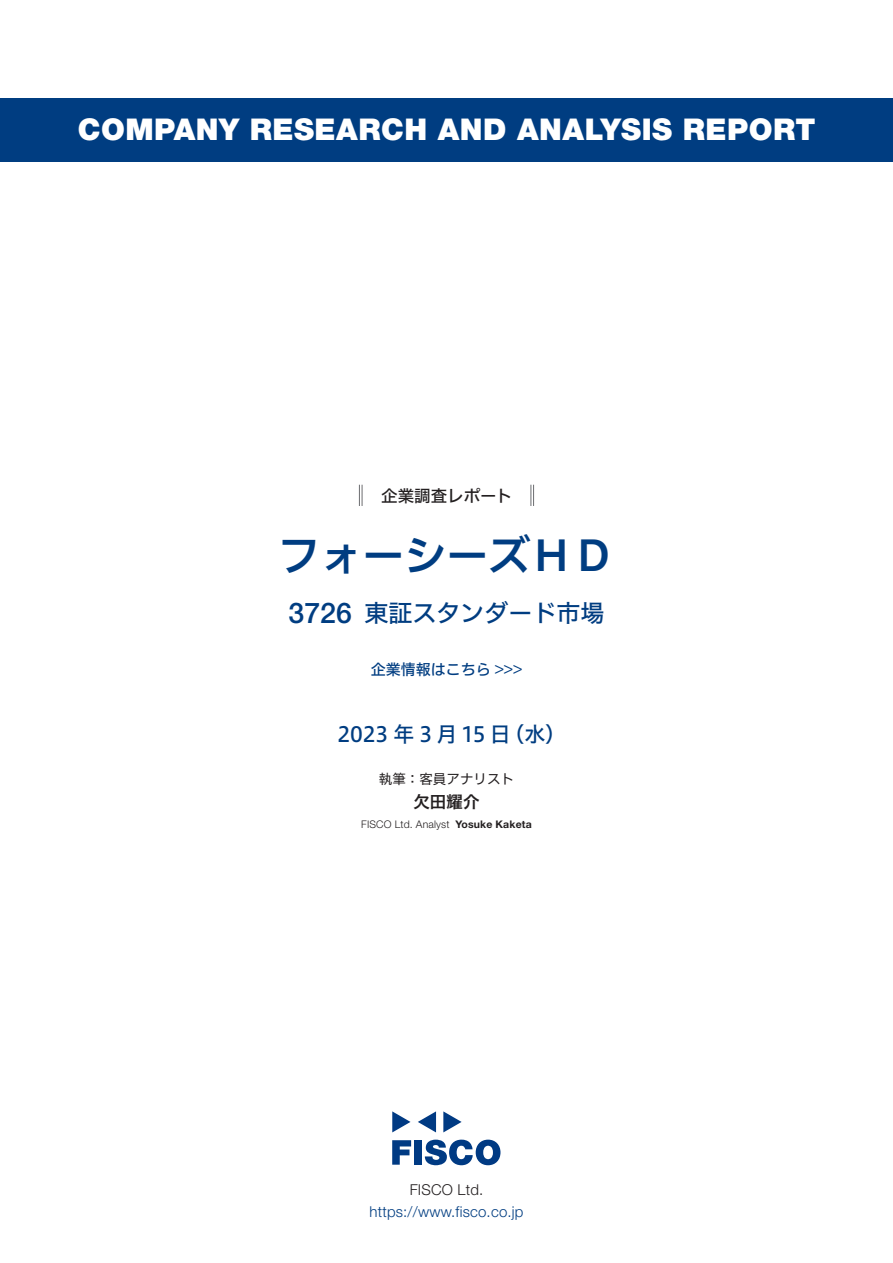
<style>
.page{position:relative;width:893px;height:1263px;background:#fff}
.page>*{position:absolute;margin:0;border:0;box-sizing:border-box;transform-origin:0 0}
.t1{font:42px "Hiragino UD Sans F Std N W6";color:#003d81}
.t2{font:900 30px "Helvetica Neue LT Std";letter-spacing:.015em;color:#fff}
.t3{font:500 28.5px "Helvetica Neue LT Std";color:#003d81}
.t4{font:24px "Hiragino UD Sans F Std N W5";color:#003d81}
.t5{font:21px "Hiragino UD Sans F Std N W5";letter-spacing:-.005em;color:#003d81}
.t6{font:16.5px "Hiragino UD Sans F Std N W5";color:#231f20}
.t7{font:16.5px "Hiragino UD Sans F Std N W6";color:#231f20}
.t8{font:300 15px "Helvetica Neue LT Std";letter-spacing:.015em;color:#003d81}
.t9{font:15px "Hiragino UD Sans F Std N W5";color:#003d81}
.t10{font:300 15px "Helvetica Neue LT Std";letter-spacing:.015em;color:#231f20}
.t11{font:13.5px "Hiragino UD Sans F Std N W4";color:#231f20}
.t12{font:300 10.5px "Helvetica Neue LT Std";letter-spacing:.015em;color:#231f20}
.t13{font:700 10.5px "Helvetica Neue LT Std";letter-spacing:.015em;color:#231f20}
</style>
<div class="page">
<svg style="left:392px;top:1140px;width:19px;height:25px"></svg>
<div style="left:414px;top:1140px;width:8px;height:25px;background:#003a83"></div>
<svg style="left:425px;top:1139px;width:75px;height:26px"></svg>
<svg style="left:392px;top:1111px;width:18px;height:21px"></svg>
<svg style="left:443px;top:1111px;width:19px;height:21px"></svg>
<svg style="left:418px;top:1111px;width:18px;height:21px"></svg>
<div style="left:0;top:98px;width:893px;height:64px;background:#003d81"></div>
<svg style="left:359px;top:485px;width:4px;height:21px"></svg>
<svg style="left:531px;top:485px;width:3px;height:21px"></svg>
<p class="t2" style="left:78px;top:112px;width:739px">COMPANY RESEARCH AND ANALYSIS REPORT</p>
<p class="t6" style="left:365px;top:483px;width:149px">　企業調査レポート</p>
<h1 class="t1" style="left:278px;top:523px;width:338px">フォーシーズＨＤ</h1>
<p class="t3" style="left:289px;top:596px;width:65px">3726</p>
<p class="t4" style="left:364px;top:594px;width:241px">東証スタンダード市場</p>
<p class="t9" style="left:371px;top:658px;width:153px">企業情報はこちら &lt;&lt;&lt;</p>
<p class="t5" style="left:337px;top:718px;width:175px">2023 年 3 月 15 日</p>
<p class="t5" style="left:504px;top:718px;width:64px">（水(</p>
<p class="t11" style="left:379px;top:768px;width:137px">執筆：客員アナリスト</p>
<p class="t7" style="left:413px;top:789px;width:67px">欠田耀介</p>
<p class="t13" style="left:455px;top:818px;width:78px">Yosuke Kaketa</p>
<p class="t12" style="left:361px;top:818px;width:90px">FISCO Ltd. Analyst</p>
<p class="t10" style="left:410px;top:1180px;width:75px">FISCO Ltd.</p>
<p class="t8" style="left:369px;top:1202px;width:156px">https://www.fisco.co j p.</p>
</div>
